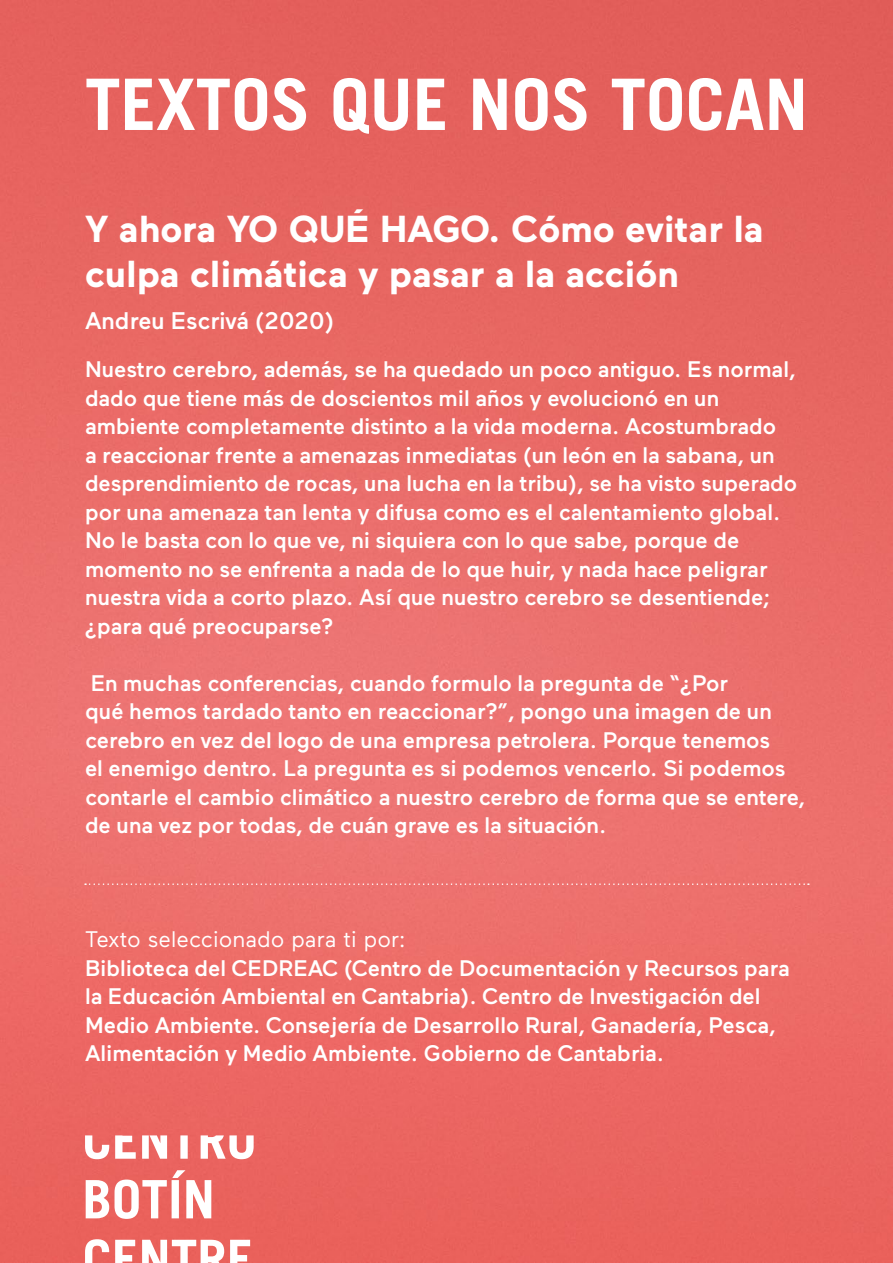
<style>
.page{position:relative;width:893px;height:1263px;background:#fff}
.page>*{position:absolute;margin:0;border:0;box-sizing:border-box;transform-origin:0 0}
.t1{font:700 71.1px "Trade Gothic LT Std";color:#fff}
.t2{font:700 37.5px/45px "Maax";color:#fff}
.t3{font:500 24px "Maax";color:#fff}
.t4{font:500 22.5px/28.5px "Maax";color:#fff}
.t5{font:22.5px "Maax";color:#fff}
</style>
<div class="page">
<img style="left:0;top:0;width:893px;height:1263px">
<svg style="left:85px;top:1135px;width:169px;height:128px"></svg>
<svg style="left:85px;top:883px;width:724px;height:2px"></svg>
<h1 class="t1" style="left:85px;top:61px;width:724px">TEXTOS QUE NOS TOCAN</h1>
<h2 class="t2" style="left:85px;top:207px;width:680px">Y ahora YO QUÉ HAGO. Cómo evitar la culpa climática y pasar a la acción</h2>
<p class="t3" style="left:85px;top:307px;width:251px">Andreu Escrivá (2020)</p>
<p class="t4" style="left:85px;top:355px;width:714px">Nuestro cerebro, además, se ha quedado un poco antiguo. Es normal, dado que tiene más de doscientos mil años y evolucionó en un ambiente completamente distinto a la vida moderna. Acostumbrado<br>a reaccionar frente a amenazas inmediatas (un león en la sabana, un desprendimiento de rocas, una lucha en la tribu), se ha visto superado por una amenaza tan lenta y difusa como es el calentamiento global.<br>No le basta con lo que ve, ni siquiera con lo que sabe, porque de momento no se enfrenta a nada de lo que huir, y nada hace peligrar nuestra vida a corto plazo. Así que nuestro cerebro se desentiende; ¿para qué preocuparse?</p>
<p class="t4" style="left:85px;top:669px;width:722px">En muchas conferencias, cuando formulo la pregunta de “¿Por<br>qué hemos tardado tanto en reaccionar?”, pongo una imagen de un cerebro en vez del logo de una empresa petrolera. Porque tenemos<br>el enemigo dentro. La pregunta es si podemos vencerlo. Si podemos contarle el cambio climático a nuestro cerebro de forma que se entere, de una vez por todas, de cuán grave es la situación.</p>
<p class="t5" style="left:85px;top:927px;width:322px">Texto seleccionado para ti por:</p>
<p class="t4" style="left:85px;top:954px;width:706px">Biblioteca del CEDREAC (Centro de Documentación y Recursos para la Educación Ambiental en Cantabria). Centro de Investigación del Medio Ambiente. Consejería de Desarrollo Rural, Ganadería, Pesca, Alimentación y Medio Ambiente. Gobierno de Cantabria.</p>
</div>
